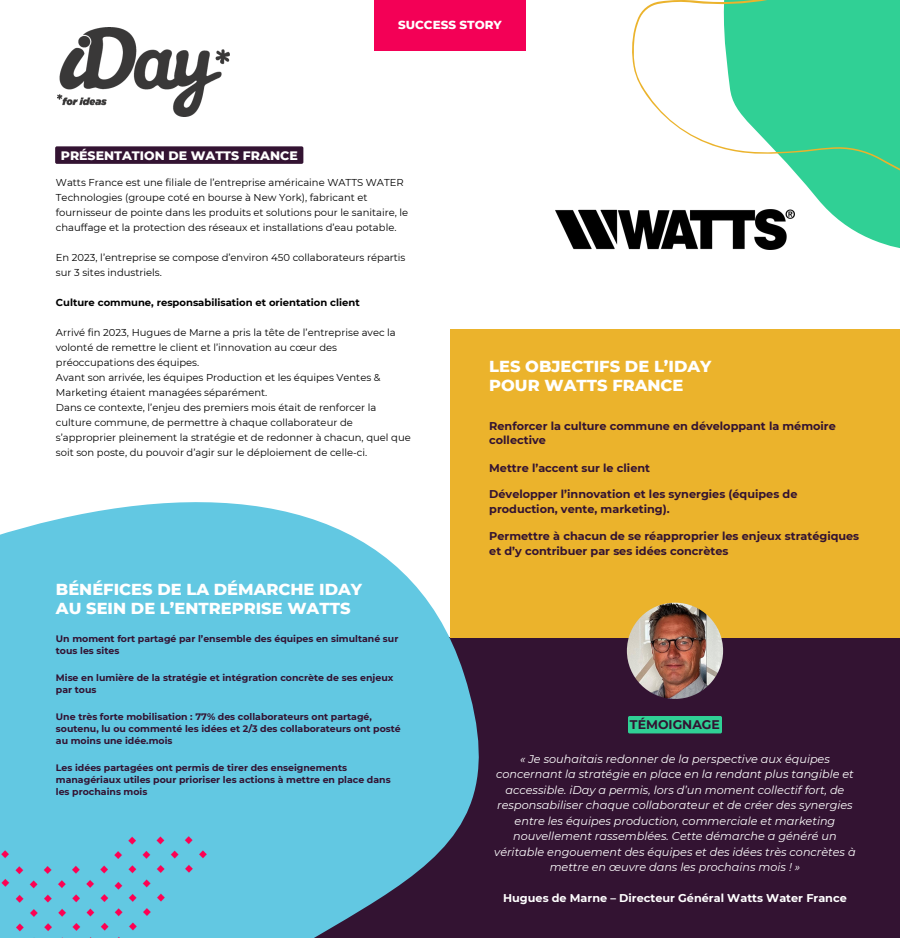
<style>
.page{position:relative;width:900px;height:938px;background:#fff}
.page>*{position:absolute;margin:0;border:0;box-sizing:border-box;transform-origin:0 0}
.t1{font:800 16.25px/18.8px "Montserrat";color:#fff}
.t2{font:800 12.5px "Montserrat";color:#fff}
.t3{font:700 12.5px "Montserrat";color:#331332}
.t4{font:800 11.88px "Montserrat";color:#fff}
.t5{font:italic 11.25px/15.5px "Montserrat";color:#fff;text-align:center}
.t6{font:700 11.25px/14.5px "Montserrat";color:#331332}
.t7{font:700 11.25px "Montserrat";color:#fff}
.t8{font:10px/15px "Montserrat";color:#000}
.t9{font:700 10px "Montserrat";color:#000}
.t10{font:700 9.38px/12.2px "Montserrat";color:#331332}
</style>
<div class="page">
<div style="left:374px;top:0;width:152px;height:51px;background:#f30056"></div>
<img style="left:57px;top:27px;width:172px;height:89px">
<div style="left:0;top:637px;width:900px;height:300px;background:#331332"></div>
<svg style="left:0;top:502px;width:613px;height:435px;fill:#62c8e2"></svg>
<img style="left:556px;top:209px;width:63px;height:40px">
<div style="left:450px;top:329px;width:450px;height:308px;background:#ebb32c"></div>
<div style="left:55px;top:146px;width:248px;height:18px;background:#331332;border-radius:2px"></div>
<svg style="left:619px;top:0;width:281px;height:250px;fill:#30d095"></svg>
<img style="left:627px;top:602px;width:96px;height:97px;border-radius:50%">
<div style="left:628px;top:716px;width:94px;height:17px;background:#30d095"></div>
<img style="left:0;top:836px;width:206px;height:101px">
<p class="t2" style="left:61px;top:147px;width:238px">PRÉSENTATION DE WATTS FRANCE</p>
<h2 class="t4" style="left:398px;top:18px;width:105px">SUCCESS STORY</h2>
<p class="t8" style="left:56px;top:175px;width:354px">Watts France est une filiale de l’entreprise américaine WATTS WATER Technologies (groupe coté en bourse à New York), fabricant et fournisseur de pointe dans les produits et solutions pour le sanitaire, le chauffage et la protection des réseaux et installations d’eau potable.</p>
<h2 class="t8" style="left:56px;top:250px;width:351px">En 2023, l’entreprise se compose d’environ 450 collaborateurs répartis sur 3 sites industriels.</h2>
<p class="t9" style="left:56px;top:296px;width:305px">Culture commune, responsabilisation et orientation client</p>
<p class="t8" style="left:56px;top:325px;width:341px">Arrivé fin 2023, Hugues de Marne a pris la tête de l’entreprise avec la volonté de remettre le client et l’innovation au cœur des préoccupations des équipes.</p>
<p class="t8" style="left:56px;top:370px;width:326px">Avant son arrivée, les équipes Production et les équipes Ventes &amp;<br>Marketing étaient managées séparément.</p>
<h5 class="t8" style="left:56px;top:400px;width:356px">Dans ce contexte, l’enjeu des premiers mois était de renforcer la culture commune, de permettre à chaque collaborateur de s’approprier pleinement la stratégie et de redonner à chacun, quel que soit son poste, du pouvoir d’agir sur le déploiement de celle-ci.</h5>
<p class="t1" style="left:56px;top:580px;width:308px">BÉNÉFICES DE LA DÉMARCHE IDAY<br>AU SEIN DE L’ENTREPRISE WATTS</p>
<p class="t1" style="left:489px;top:357px;width:224px">LES OBJECTIFS DE L’IDAY<br>POUR WATTS FRANCE</p>
<h5 class="t6" style="left:489px;top:418px;width:348px">Renforcer la culture commune en développant la mémoire collective</h5>
<p class="t6" style="left:489px;top:460px;width:162px">Mettre l’accent sur le client</p>
<h1 class="t6" style="left:489px;top:487px;width:310px">Développer l’innovation et les synergies (équipes de production, vente, marketing).</h1>
<p class="t6" style="left:489px;top:529px;width:372px">Permettre à chacun de se réapproprier les enjeux stratégiques et d’y contribuer par ses idées concrètes</p>
<h3 class="t10" style="left:56px;top:632px;width:344px">Un moment fort partagé par l’ensemble des équipes en simultané sur tous les sites</h3>
<h3 class="t10" style="left:56px;top:671px;width:339px">Mise en lumière de la stratégie et intégration concrète de ses enjeux par tous</h3>
<h3 class="t10" style="left:56px;top:710px;width:346px">Une très forte mobilisation : 77% des collaborateurs ont partagé, soutenu, lu ou commenté les idées et 2/3 des collaborateurs ont posté au moins une idée.mois</h3>
<h3 class="t3" style="left:630px;top:717px;width:92px">TÉMOIGNAGE</h3>
<h1 class="t10" style="left:56px;top:761px;width:336px">Les idées partagées ont permis de tirer des enseignements managériaux utiles pour prioriser les actions à mettre en place dans les prochains mois</h1>
<h5 class="t5" style="left:494px;top:751px;width:363px">« Je souhaitais redonner de la perspective aux équipes concernant la stratégie en place en la rendant plus tangible et accessible. iDay a permis, lors d’un moment collectif fort, de responsabiliser chaque collaborateur et de créer des synergies entre les équipes production, commerciale et marketing nouvellement rassemblées. Cette démarche a généré un véritable engouement des équipes et des idées très concrètes à mettre en œuvre dans les prochains mois ! »</h5>
<h5 class="t7" style="left:503px;top:891px;width:345px">Hugues de Marne – Directeur Général Watts Water France</h5>
</div>
